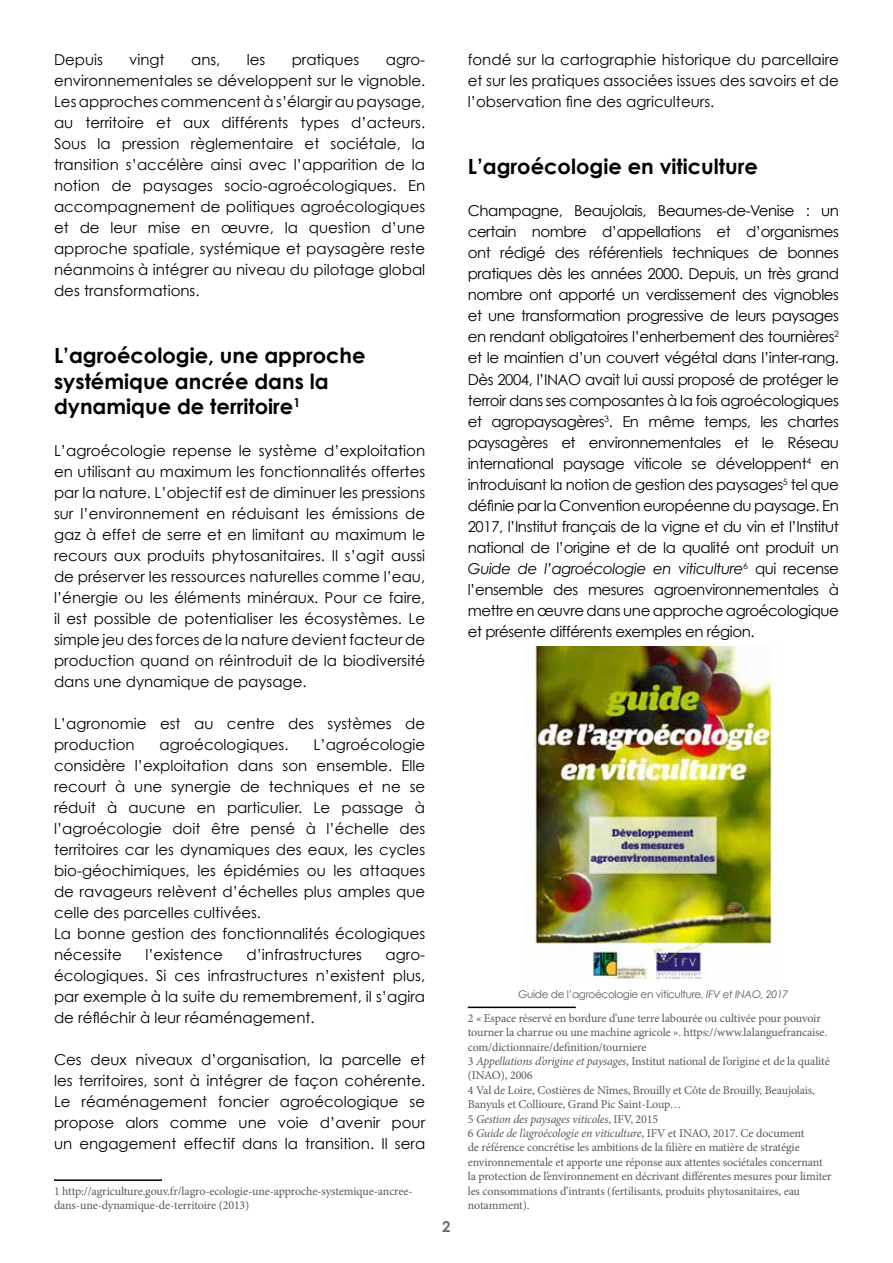
<style>
.page{position:relative;width:893px;height:1263px;background:#fff}
.page>*{position:absolute;margin:0;border:0;box-sizing:border-box;transform-origin:0 0}
.t1{font:700 21px/25.2px "Century Gothic";color:#000}
.t2{font:15px/21px "Century Gothic";color:#000;text-align:justify}
.t3{font:700 15px "Century Gothic";color:#6d6e71}
.t4{font:12px/14.4px "Minion Pro";letter-spacing:-.01em;color:#58595b}
.t5{font:10.5px "Century Gothic";letter-spacing:-.03em;color:#58595b}
.s1{font-style:italic}
</style>
<div class="page">
<hr style="left:54px;top:1179px;width:108px;height:2px;background:#000">
<hr style="left:468px;top:1006px;width:108px;height:2px;background:#000">
<img style="left:528px;top:646px;width:254px;height:332px">
<p class="t2" style="left:54px;top:49px;width:50px">Depuis</p>
<p class="t2" style="left:129px;top:49px;width:37px">vingt</p>
<p class="t2" style="left:191px;top:49px;width:31px">ans,</p>
<p class="t2" style="left:247px;top:49px;width:20px">les</p>
<p class="t2" style="left:292px;top:49px;width:69px">pratiques</p>
<p class="t2" style="left:54px;top:49px;width:373px;text-indent:332px">agro&shy;environnementales se développent sur le vignoble.<br>Les approches commencent à s’élargir au paysage, au territoire et aux différents types d’acteurs.<br>Sous la pression règlementaire et sociétale, la transition s’accélère ainsi avec l’apparition de la notion de paysages socio-agroécologiques. En accompagnement de politiques agroécologiques et de leur mise en œuvre, la question d’une approche spatiale, systémique et paysagère reste néanmoins à intégrer au niveau du pilotage global des transformations.</p>
<h1 class="t1" style="left:54px;top:343px;width:313px">L’agroécologie, une approche systémique ancrée dans la dynamique de territoire<sup>1</sup></h1>
<p class="t2" style="left:54px;top:440px;width:373px">L’agroécologie repense le système d’exploitation en utilisant au maximum les fonctionnalités offertes par la nature. L’objectif est de diminuer les pressions sur l’environnement en réduisant les émissions de gaz à effet de serre et en limitant au maximum le recours aux produits phytosanitaires. Il s’agit aussi de préserver les ressources naturelles comme l’eau, l’énergie ou les éléments minéraux. Pour ce faire, il est possible de potentialiser les écosystèmes. Le simple jeu des forces de la nature devient facteur de production quand on réintroduit de la biodiversité dans une dynamique de paysage.</p>
<p class="t2" style="left:54px;top:713px;width:373px">L’agronomie est au centre des systèmes de production</p>
<p class="t2" style="left:54px;top:734px;width:373px;text-align:left;text-indent:259px">L’agroécologie considère l’exploitation dans son ensemble. Elle recourt à une synergie de techniques et ne se réduit à aucune en particulier. Le passage à l’agroécologie doit être pensé à l’échelle des territoires car les dynamiques des eaux, les cycles bio-géochimiques, les épidémies ou les attaques de ravageurs relèvent d’échelles plus amples que celle des parcelles cultivées.<br>La bonne gestion des fonctionnalités écologiques nécessite</p>
<p class="t2" style="left:160px;top:734px;width:130px">agroécologiques.</p>
<p class="t2" style="left:145px;top:944px;width:79px">l’existence</p>
<p class="t2" style="left:246px;top:944px;width:117px">d’infrastructures</p>
<p class="t2" style="left:54px;top:944px;width:373px;text-indent:332px">agro&shy;écologiques. Si ces infrastructures n’existent plus, par exemple à la suite du remembrement, il s’agira de réfléchir à leur réaménagement.</p>
<p class="t2" style="left:54px;top:1049px;width:373px">Ces deux niveaux d’organisation, la parcelle et les territoires, sont à intégrer de façon cohérente.<br>Le réaménagement foncier agroécologique se propose alors comme une voie d’avenir pour un engagement effectif dans la transition. Il sera</p>
<p class="t4" style="left:54px;top:1183px;width:360px">1 http://agriculture.gouv.fr/lagro-ecologie-une-approche-systemique-ancree&shy;dans-une-dynamique-de-territoire (2013)</p>
<p class="t3" style="left:442px;top:1217px;width:10px">2</p>
<p class="t2" style="left:468px;top:49px;width:373px">fondé sur la cartographie historique du parcellaire et sur les pratiques associées issues des savoirs et de l’observation fine des agriculteurs.</p>
<h1 class="t1" style="left:468px;top:154px;width:292px">L’agroécologie en viticulture</h1>
<p class="t2" style="left:468px;top:200px;width:373px">Champagne, Beaujolais, Beaumes-de-Venise : un certain nombre d’appellations et d’organismes ont rédigé des référentiels techniques de bonnes pratiques dès les années 2000. Depuis, un très grand nombre ont apporté un verdissement des vignobles et une transformation progressive de leurs paysages en rendant obligatoires l’enherbement des tournières<sup>2 </sup>et le maintien d’un couvert végétal dans l’inter-rang.<br>Dès 2004, l’INAO avait lui aussi proposé de protéger le terroir dans ses composantes à la fois agroécologiques et agropaysagères<sup>3</sup>. En même temps, les chartes paysagères et environnementales et le Réseau international paysage viticole se développent<sup>4</sup> en introduisant la notion de gestion des paysages<sup>5</sup> tel que définie par la Convention européenne du paysage. En 2017, l’Institut français de la vigne et du vin et l’Institut national de l’origine et de la qualité ont produit un <span class="s1">Guide de l’agroécologie en viticulture</span><sup>6</sup> qui recense l’ensemble des mesures agroenvironnementales à mettre en œuvre dans une approche agroécologique et présente différents exemples en région.</p>
<p class="t5" style="left:518px;top:987px;width:272px">Guide de l’agroécologie en viticulture<span class="s1">, IFV et INAO, 2017</span></p>
<p class="t4" style="left:468px;top:1011px;width:365px">2 « Espace réservé en bordure d’une terre labourée ou cultivée pour pouvoir tourner la charrue ou une machine agricole ». https://www.lalanguefrancaise. com/dictionnaire/definition/tourniere<br>3 <span class="s1">Appellations d’origine et paysages</span>, Institut national de l’origine et de la qualité (INAO), 2006<br>4 Val de Loire, Costières de Nîmes, Brouilly et Côte de Brouilly, Beaujolais, Banyuls et Collioure, Grand Pic Saint-Loup…<br>5 <span class="s1">Gestion des paysages viticoles</span>, IFV, 2015<br>6 <span class="s1">Guide de l’agroécologie en viticulture</span>, IFV et INAO, 2017. Ce document<br>de référence concrétise les ambitions de la filière en matière de stratégie environnementale et apporte une réponse aux attentes sociétales concernant la protection de l’environnement en décrivant différentes mesures pour limiter les consommations d’intrants (fertilisants, produits phytosanitaires, eau notamment).</p>
</div>
